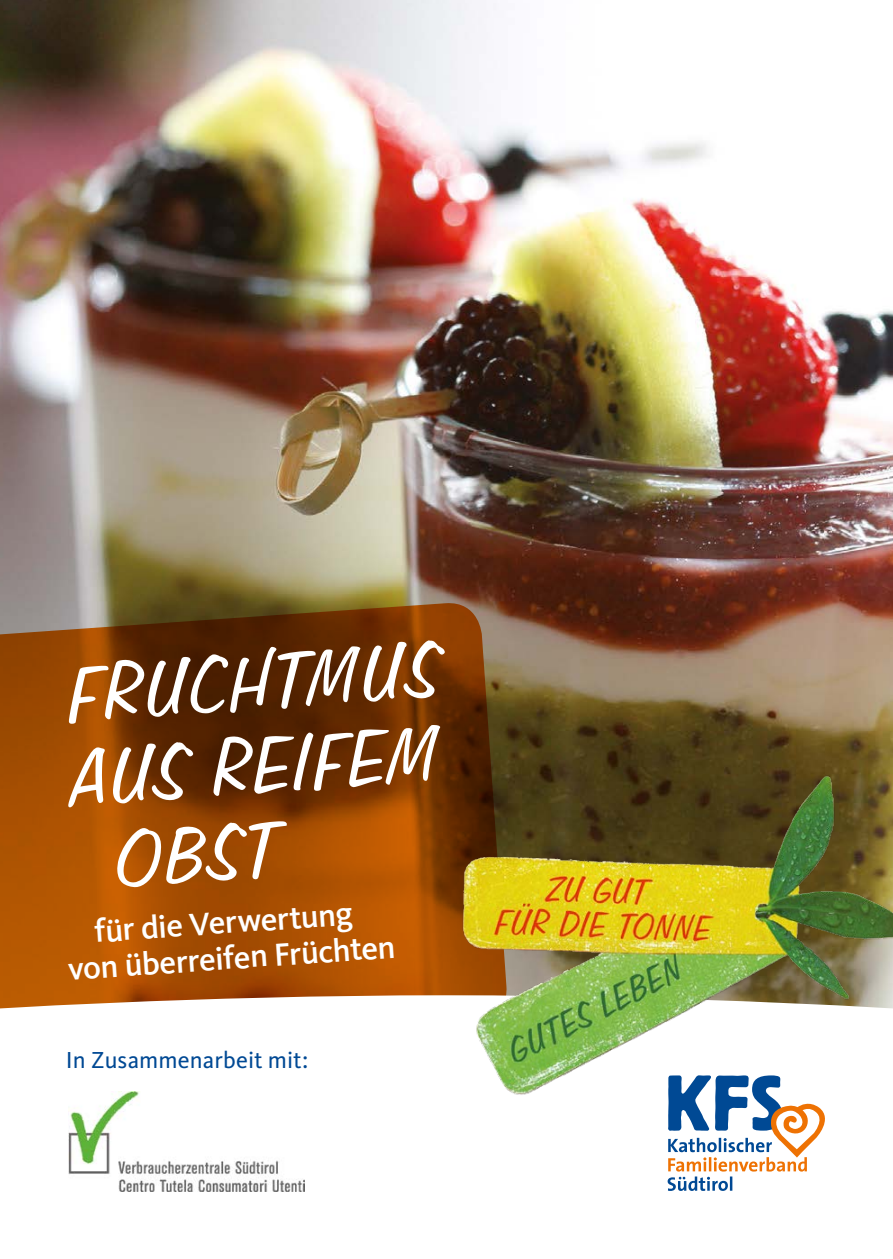
<style>
.page{position:relative;width:893px;height:1259px;background:#fff}
.page>*{position:absolute;margin:0;border:0;box-sizing:border-box;transform-origin:0 0}
.t1{font:90px "Freehand 575 BT Regular B";color:#fff}
.t2{font:500 33px/36px "Kievit";color:#fff;text-align:center}
.t3{font:24px "Kievit";color:#004994}
</style>
<div class="page">
<img style="left:0;top:0;width:893px;height:775px">
<svg style="left:0;top:601px;width:509px;height:394px;background:#8d4405"></svg>
<svg style="left:0;top:995px;width:668px;height:197px"></svg>
<svg style="left:668px;top:1095px;width:157px;height:96px"></svg>
<img style="left:460px;top:775px;width:433px;height:320px">
<img style="left:68px;top:1091px;width:236px;height:100px">
<h1 class="t1" style="left:64px;top:649px;width:377px;rotate:-4deg">FRUCHTMUS</h1>
<h1 class="t1" style="left:67px;top:733px;width:372px;rotate:-4deg">AUS REIFEM</h1>
<h1 class="t1" style="left:112px;top:814px;width:168px;rotate:-4deg">OBST</h1>
<p class="t2" style="left:64px;top:915px;width:330px;rotate:-4deg">für die Verwertung<br>von überreifen Früchten</p>
<p class="t3" style="left:66px;top:1046px;width:244px">In Zusammenarbeit mit:</p>
</div>
